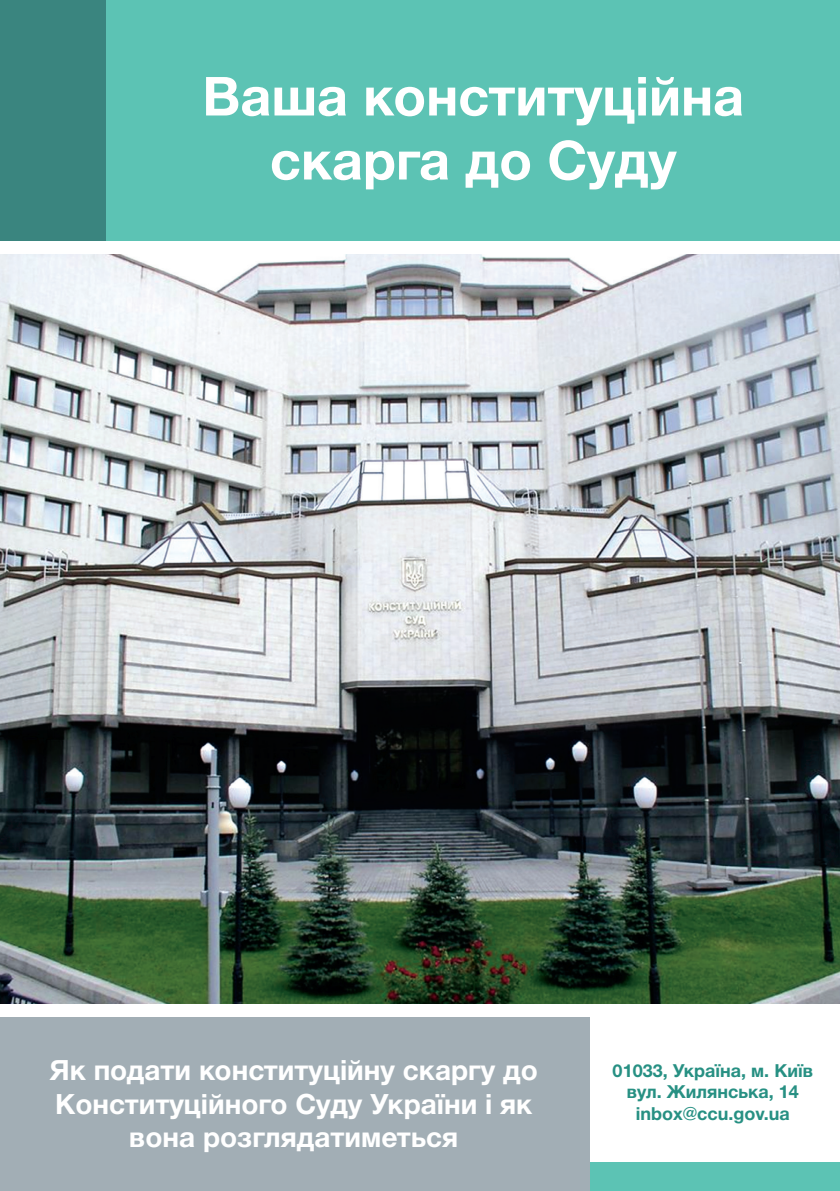
<style>
.page{position:relative;width:840px;height:1191px;background:#fff}
.page>*{position:absolute;margin:0;border:0;box-sizing:border-box;transform-origin:0 0}
.t1{font:700 54px/64px "Helvetica Neue Cyr";color:#fff;text-align:center}
.t2{font:700 28px/33.6px "Helvetica Neue Cyr";color:#fff;text-align:center}
.t3{font:700 18px/21.6px "Helvetica Neue Cyr";color:#279083;text-align:center}
</style>
<div class="page">
<div style="left:0;top:1162px;width:839px;height:29px;background:#5cc3b4"></div>
<div style="left:0;top:1010px;width:589px;height:181px;background:#a2aeb5"></div>
<div style="left:0;top:0;width:839px;height:253px;background:#5cc3b4"></div>
<div style="left:0;top:0;width:105px;height:253px;background:#3a857f"></div>
<img style="left:0;top:254px;width:839px;height:750px">
<div style="left:0;top:241px;width:839px;height:12px;background:#fff"></div>
<div style="left:0;top:1004px;width:839px;height:12px;background:#fff"></div>
<h1 class="t1" style="left:202px;top:65px;width:543px">Ваша конституційна скарга до Суду</h1>
<p class="t2" style="left:49px;top:1053px;width:489px">Як подати конституційну скаргу до<br>Конституційного Суду України і як вона розглядатиметься</p>
<p class="t3" style="left:612px;top:1059px;width:202px">01033, Україна, м. Київ вул. Жилянська, 14 inbox@ccu.gov.ua</p>
</div>
